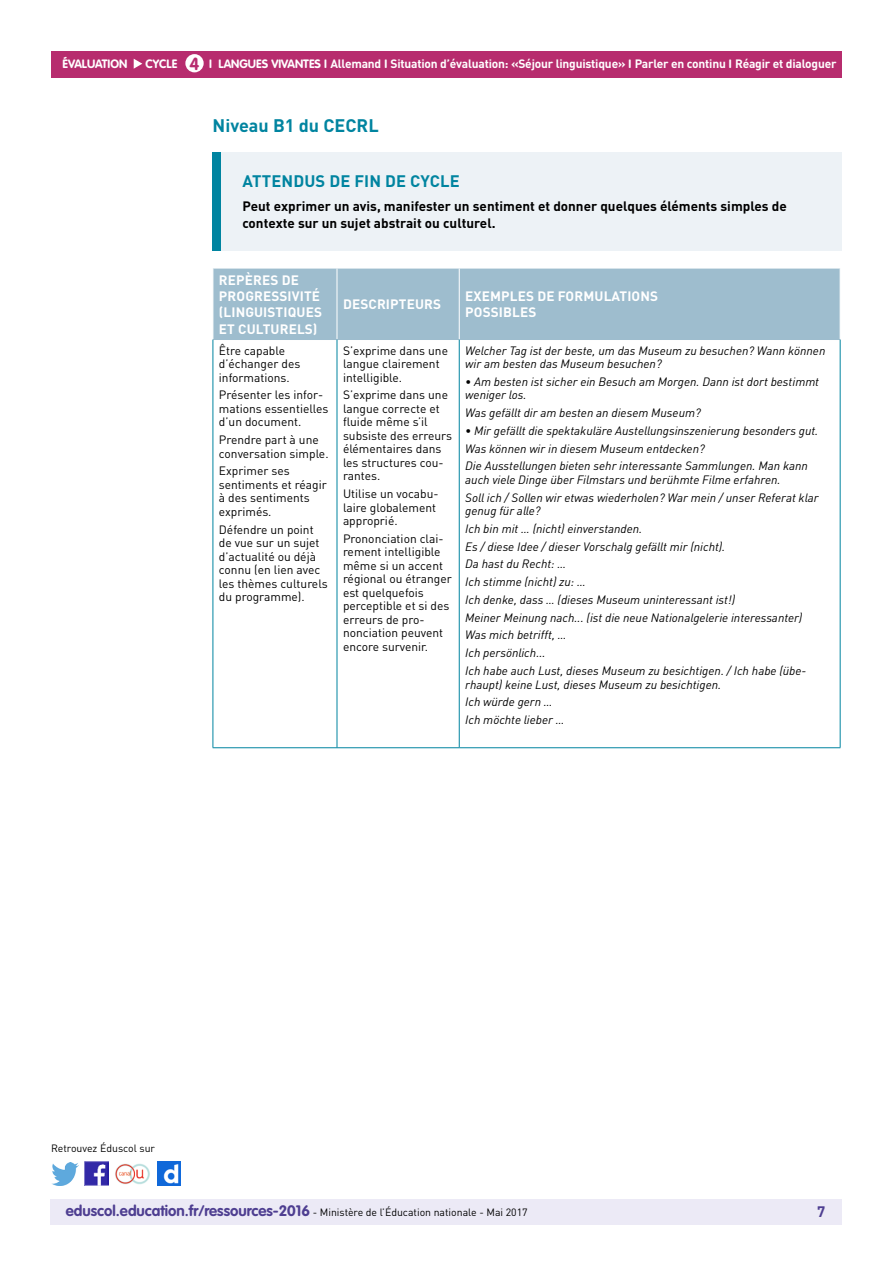
<style>
.page{position:relative;width:893px;height:1263px;background:#fff}
.page>*{position:absolute;margin:0;border:0;box-sizing:border-box;transform-origin:0 0}
._04_Titre_de_niveau{font:700 18px "DIN Pro";color:#0084a0}
.t1{font:700 17.25px "VAG Rounded Std";color:#b72c6e}
._01_Texte_info_conte{font:700 16.5px "DIN Pro";letter-spacing:.01em;color:#0084a0}
.t2{font:700 15px "DIN Pro";color:#4e3e91}
._01_Texte_info_conte-2{font:700 13.5px/16.2px "DIN Pro";color:#000}
.Titre_têtière_tablea{font:700 13.5px/16.2px "DIN Pro";letter-spacing:.01em;color:#fff}
.Texte_courant_tablea{font:italic 12px/13.5px "DIN Pro";color:#000}
.Texte_courant_tablea-2{font:12px/13.5px "DIN Pro";color:#000}
.t3{font:700 12px "DIN Pro";letter-spacing:-.015em;color:#fff}
.t4{font:700 12px "VAG Rounded Std";color:#fff}
.t5{font:10.5px "DIN Pro";color:#000}
.s1{font-family:"VAG Rounded Std"}
.s2{font-family:"VAG Rounded Std";font-weight:700;font-size:15px;color:#4e3e91}
</style>
<div class="page">
<div style="left:50px;top:1199px;width:791px;height:26px;background:#eceaf6"></div>
<div style="left:51px;top:51px;width:791px;height:27px;background:#b72c6e"></div>
<svg style="left:134px;top:59px;width:8px;height:10px"></svg>
<div style="left:185px;top:54px;width:19px;height:18px;background:#fff;border-radius:50%"></div>
<img style="left:85px;top:1162px;width:23px;height:23px">
<img style="left:51px;top:1163px;width:28px;height:22px">
<img style="left:158px;top:1162px;width:22px;height:23px">
<img style="left:115px;top:1163px;width:35px;height:22px">
<div style="left:214px;top:269px;width:626px;height:70px;background:#9ebdce"></div>
<hr style="left:337px;top:269px;width:1px;height:70px;background:#fff">
<hr style="left:459px;top:269px;width:1px;height:70px;background:#fff">
<hr style="left:213px;top:747px;width:124px;height:1px;background:#0084a0">
<hr style="left:213px;top:339px;width:124px;height:1px;background:#9ebdce">
<hr style="left:213px;top:340px;width:1px;height:407px;background:#0084a0">
<hr style="left:337px;top:339px;width:122px;height:1px;background:#9ebdce">
<hr style="left:459px;top:339px;width:381px;height:1px;background:#9ebdce">
<hr style="left:337px;top:340px;width:1px;height:407px;background:#0084a0">
<hr style="left:459px;top:340px;width:1px;height:407px;background:#0084a0">
<hr style="left:840px;top:340px;width:1px;height:407px;background:#0084a0">
<hr style="left:337px;top:747px;width:122px;height:1px;background:#0084a0">
<hr style="left:459px;top:747px;width:381px;height:1px;background:#0084a0">
<div style="left:213px;top:153px;width:629px;height:98px;background:#edf2f6"></div>
<div style="left:213px;top:153px;width:8px;height:98px;background:#0084a0"></div>
<p class="t4" style="left:63px;top:57px;width:66px">ÉVALUATION</p>
<p class="t4" style="left:146px;top:57px;width:33px">CYCLE</p>
<p class="t3" style="left:209px;top:56px;width:629px"><span class="s1">I LANGUES VIVANTES I</span> Allemand <span class="s1">I</span> Situation d’évaluation: «Séjour linguistique» <span class="s1">I</span> Parler en continu <span class="s1">I</span> Réagir et dialoguer</p>
<h2 class="t1" style="left:190px;top:53px;width:11px">4</h2>
<p class="_04_Titre_de_niveau" style="left:213px;top:114px;width:168px">Niveau B1 du CECRL</p>
<p class="_01_Texte_info_conte" style="left:242px;top:170px;width:219px">ATTENDUS DE FIN DE CYCLE</p>
<p class="_01_Texte_info_conte-2" style="left:242px;top:198px;width:546px">Peut exprimer un avis, manifester un sentiment et donner quelques éléments simples de contexte sur un sujet abstrait ou culturel.</p>
<p class="Titre_têtière_tablea" style="left:219px;top:271px;width:105px">REPÈRES DE<br>PROGRESSIVITÉ (LINGUISTIQUES<br>ET CULTURELS)</p>
<p class="Texte_courant_tablea-2" style="left:219px;top:343px;width:83px">Être capable d’échanger des informations.</p>
<p class="Texte_courant_tablea-2" style="left:219px;top:388px;width:111px">Présenter les infor&shy;mations essentielles d’un document.</p>
<p class="Texte_courant_tablea-2" style="left:219px;top:433px;width:111px">Prendre part à une conversation simple.</p>
<p class="Texte_courant_tablea-2" style="left:219px;top:464px;width:109px">Exprimer ses sentiments et réagir à des sentiments exprimés.</p>
<p class="Texte_courant_tablea-2" style="left:219px;top:522px;width:110px">Défendre un point de vue sur un sujet d’actualité ou déjà connu (en lien avec les thèmes culturels du programme).</p>
<p class="Titre_têtière_tablea" style="left:343px;top:296px;width:100px">DESCRIPTEURS</p>
<p class="Titre_têtière_tablea" style="left:465px;top:288px;width:194px">EXEMPLES DE FORMULATIONS<br>POSSIBLES</p>
<p class="Texte_courant_tablea-2" style="left:343px;top:343px;width:107px">S’exprime dans une langue clairement intelligible.</p>
<p class="Texte_courant_tablea-2" style="left:343px;top:388px;width:111px">S’exprime dans une langue correcte et fluide même s’il subsiste des erreurs élémentaires dans les structures cou&shy;rantes.</p>
<p class="Texte_courant_tablea-2" style="left:343px;top:487px;width:97px">Utilise un vocabu&shy;laire globalement approprié.</p>
<p class="Texte_courant_tablea-2" style="left:343px;top:532px;width:110px">Prononciation clai&shy;rement intelligible même si un accent régional ou étranger est quelquefois perceptible et si des erreurs de pro&shy;nonciation peuvent encore survenir.</p>
<p class="Texte_courant_tablea" style="left:465px;top:343px;width:362px">Welcher Tag ist der beste, um das Museum zu besuchen? Wann können wir am besten das Museum besuchen?</p>
<p class="Texte_courant_tablea" style="left:465px;top:375px;width:355px">• Am besten ist sicher ein Besuch am Morgen. Dann ist dort bestimmt weniger los.</p>
<p class="Texte_courant_tablea" style="left:465px;top:406px;width:237px">Was gefällt dir am besten an diesem Museum?</p>
<p class="Texte_courant_tablea" style="left:465px;top:424px;width:355px">• Mir gefällt die spektakuläre Austellungsinszenierung besonders gut.</p>
<p class="Texte_courant_tablea" style="left:465px;top:441px;width:241px">Was können wir in diesem Museum entdecken?</p>
<p class="Texte_courant_tablea" style="left:465px;top:459px;width:344px">Die Ausstellungen bieten sehr interessante Sammlungen. Man kann auch viele Dinge über Filmstars und berühmte Filme erfahren.</p>
<p class="Texte_courant_tablea" style="left:465px;top:490px;width:355px">Soll ich / Sollen wir etwas wiederholen? War mein / unser Referat klar genug für alle?</p>
<p class="Texte_courant_tablea" style="left:465px;top:522px;width:179px">Ich bin mit … (nicht) einverstanden.</p>
<p class="Texte_courant_tablea" style="left:465px;top:539px;width:262px">Es / diese Idee / dieser Vorschalg gefällt mir (nicht).</p>
<p class="Texte_courant_tablea" style="left:465px;top:557px;width:102px">Da hast du Recht: …</p>
<p class="Texte_courant_tablea" style="left:465px;top:575px;width:122px">Ich stimme (nicht) zu: …</p>
<p class="Texte_courant_tablea" style="left:465px;top:593px;width:271px">Ich denke, dass … (dieses Museum uninteressant ist!)</p>
<p class="Texte_courant_tablea" style="left:465px;top:610px;width:339px">Meiner Meinung nach... (ist die neue Nationalgelerie interessanter)</p>
<p class="Texte_courant_tablea" style="left:465px;top:628px;width:103px">Was mich betrifft, …</p>
<p class="Texte_courant_tablea" style="left:465px;top:646px;width:82px">Ich persönlich...</p>
<p class="Texte_courant_tablea" style="left:465px;top:664px;width:343px">Ich habe auch Lust, dieses Museum zu besichtigen. / Ich habe (übe&shy;rhaupt) keine Lust, dieses Museum zu besichtigen.</p>
<p class="Texte_courant_tablea" style="left:465px;top:695px;width:89px">Ich würde gern …</p>
<p class="Texte_courant_tablea" style="left:465px;top:713px;width:101px">Ich möchte lieber …</p>
<p class="t5" style="left:51px;top:1141px;width:106px">Retrouvez Éduscol sur</p>
<p class="t5" style="left:66px;top:1205px;width:463px"><span class="s2">eduscol.education.fr/ressources-2016</span> - Ministère de l’Éducation nationale - Mai 2017</p>
<p class="t2" style="left:817px;top:1201px;width:10px">7</p>
</div>
